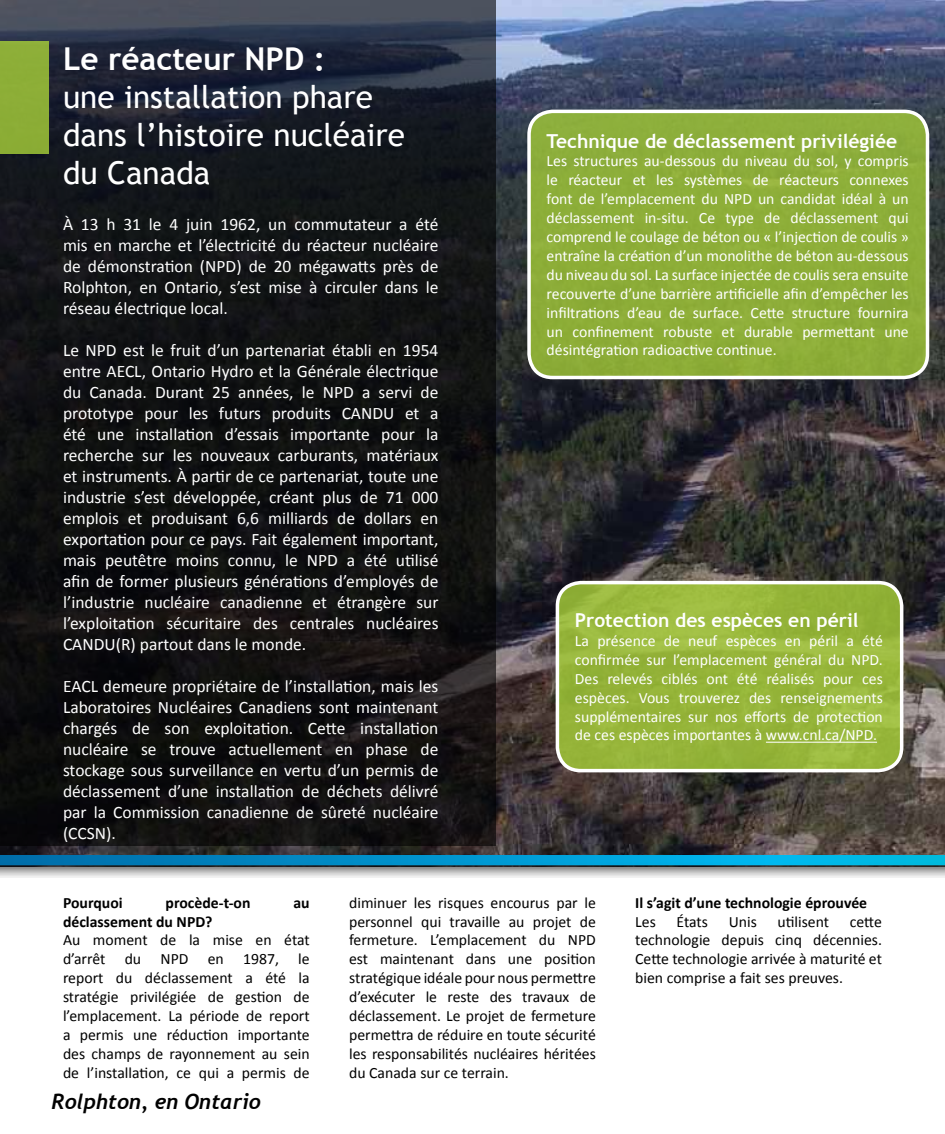
<style>
.page{position:relative;width:945px;height:1134px;background:#fff}
.page>*{position:absolute;margin:0;border:0;box-sizing:border-box;transform-origin:0 0}
.t1{font:31.5px/37.8px "Trebuchet MS";color:#fff}
.t2{font:700 31.5px "Trebuchet MS";color:#fff}
.t3{font:italic 700 21px "Trebuchet";color:#000}
.t4{font:700 19.25px "Trebuchet MS";color:#fff}
.t5{font:17.5px/21px "Calibri";color:#fff;text-align:justify}
.t6{font:15.75px/18.9px "Calibri";color:#fff;text-align:justify}
.t7{font:15.75px/18.9px "Calibri";color:#000;text-align:justify}
.t8{font:700 15.75px "Calibri";color:#000}
</style>
<div class="page">
<img style="left:0;top:0;width:945px;height:855px">
<img style="left:0;top:855px;width:945px;height:22px">
<svg style="left:0;top:0;width:496px;height:845px;background:#141519"></svg>
<div style="left:0;top:42px;width:49px;height:112px;background:#8cae37"></div>
<div style="left:557px;top:583px;width:345px;height:188px;background:linear-gradient(to right,#97b63b,#98b83d);border-radius:24px"></div>
<hr style="left:766px;top:742px;width:111px;height:1px;background:#fff">
<div style="left:556px;top:581px;width:347px;height:191px;border:4px solid #fff;border-radius:24px"></div>
<div style="left:529px;top:111px;width:399px;height:267px;background:#8dae39;border-radius:24px"></div>
<div style="left:527px;top:110px;width:402px;height:269px;border:4px solid #fff;border-radius:24px"></div>
<h1 class="t2" style="left:63px;top:40px;width:264px">Le réacteur NPD :</h1>
<h1 class="t1" style="left:63px;top:79px;width:343px">une installation phare dans l’histoire nucléaire du Canada</h1>
<p class="t5" style="left:63px;top:214px;width:377px">À 13 h 31 le 4 juin 1962, un commutateur a été mis en marche et l’électricité du réacteur nucléaire de démonstration (NPD) de 20 mégawatts près de Rolphton, en Ontario, s’est mise à circuler dans le réseau électrique local.</p>
<p class="t5" style="left:63px;top:340px;width:377px">Le NPD est le fruit d’un partenariat établi en 1954 entre AECL, Ontario Hydro et la Générale électrique du Canada. Durant 25 années, le NPD a servi de prototype pour les futurs produits CANDU et a été une installation d’essais importante pour la recherche sur les nouveaux carburants, matériaux et instruments. À partir de ce partenariat, toute une industrie s’est développée, créant plus de 71 000 emplois et produisant 6,6 milliards de dollars en exportation pour ce pays. Fait également important, mais peutêtre moins connu, le NPD a été utilisé afin de former plusieurs générations d’employés de l’industrie nucléaire canadienne et étrangère sur l’exploitation sécuritaire des centrales nucléaires CANDU(R) partout dans le monde.</p>
<p class="t5" style="left:63px;top:676px;width:377px">EACL demeure propriétaire de l’installation, mais les Laboratoires Nucléaires Canadiens sont maintenant chargés de son exploitation. Cette installation nucléaire se trouve actuellement en phase de stockage sous surveillance en vertu d’un permis de déclassement d’une installation de déchets délivré par la Commission canadienne de sûreté nucléaire (CCSN).</p>
<p class="t4" style="left:547px;top:129px;width:352px">Technique de déclassement privilégiée</p>
<p class="t6" style="left:547px;top:152px;width:364px">Les structures au-dessous du niveau du sol, y compris le réacteur et les systèmes de réacteurs connexes font de l’emplacement du NPD un candidat idéal à un déclassement in-situ. Ce type de déclassement qui comprend le coulage de béton ou « l’injection de coulis » entraîne la création d’un monolithe de béton au-dessous du niveau du sol. La surface injectée de coulis sera ensuite recouverte d’une barrière artificielle afin d’empêcher les infiltrations d’eau de surface. Cette structure fournira un confinement robuste et durable permettant une désintégration radioactive continue.</p>
<p class="t4" style="left:575px;top:608px;width:285px">Protection des espèces en péril</p>
<p class="t6" style="left:575px;top:631px;width:310px">La présence de neuf espèces en péril a été confirmée sur l’emplacement général du NPD.<br>Des relevés ciblés ont été réalisés pour ces espèces. Vous trouverez des renseignements supplémentaires sur nos efforts de protection de ces espèces importantes à www.cnl.ca/NPD.</p>
<p class="t8" style="left:63px;top:892px;width:61px">Pourquoi</p>
<p class="t8" style="left:166px;top:892px;width:86px">procède-t-on</p>
<p class="t8" style="left:294px;top:892px;width:18px">au</p>
<p class="t8" style="left:63px;top:911px;width:151px">déclassement du NPD?</p>
<p class="t7" style="left:63px;top:931px;width:248px">Au moment de la mise en état d’arrêt du NPD en 1987, le report du déclassement a été la stratégie privilégiée de gestion de l’emplacement. La période de report a permis une réduction importante des champs de rayonnement au sein de l’installation, ce qui a permis de</p>
<p class="t3" style="left:52px;top:1089px;width:211px">Rolphton, en Ontario</p>
<p class="t7" style="left:349px;top:893px;width:248px">diminuer les risques encourus par le personnel qui travaille au projet de fermeture. L’emplacement du NPD est maintenant dans une position stratégique idéale pour nous permettre d’exécuter le reste des travaux de déclassement. Le projet de fermeture permettra de réduire en toute sécurité les responsabilités nucléaires héritées du Canada sur ce terrain.</p>
<p class="t8" style="left:635px;top:892px;width:233px">Il s’agit d’une technologie éprouvée</p>
<p class="t7" style="left:635px;top:912px;width:22px">Les</p>
<p class="t7" style="left:677px;top:912px;width:33px">États</p>
<p class="t7" style="left:729px;top:912px;width:30px">Unis</p>
<p class="t7" style="left:778px;top:912px;width:53px">utilisent</p>
<p class="t7" style="left:635px;top:912px;width:248px;text-indent:215px">cette technologie depuis cinq décennies.<br>Cette technologie arrivée à maturité et bien comprise a fait ses preuves.</p>
</div>
